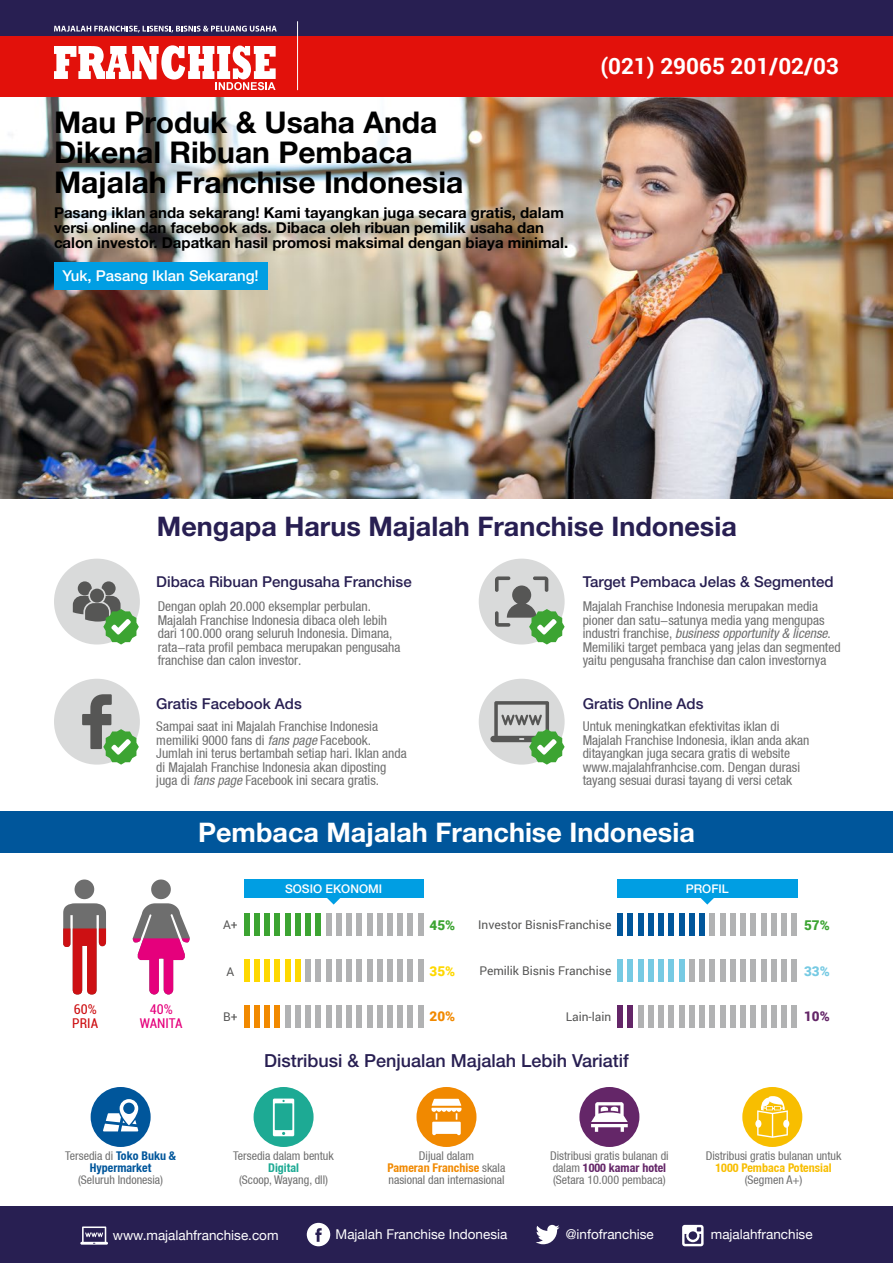
<style>
.page{position:relative;width:893px;height:1263px;background:#fff}
.page>*{position:absolute;margin:0;border:0;box-sizing:border-box;transform-origin:0 0}
.t1{font:700 30px/30px "Helvetica Neue";color:#000}
.t2{font:700 27px "Helvetica Neue";color:#281f52}
.t3{font:700 27px "Helvetica Neue";color:#fff}
.t4{font:700 22.5px "Roboto";color:#fff}
.t5{font:500 18px "Helvetica Neue";color:#281f52}
.t6{font:700 15px/15px "Helvetica Neue";color:#000}
.t7{font:500 15px "Helvetica Neue";color:#281f52}
.t8{font:500 15px "Helvetica Neue";color:#fff}
.t9{font:condensed 13.5px/13.5px "Helvetica Neue LT";color:#6e6e6e}
.t10{font:13.5px "Helvetica Neue";color:#fff}
.t11{font:condensed 13.5px/13.5px "Roboto";letter-spacing:-.005em;color:#e5007c;text-align:center}
.t12{font:condensed 13.5px/13.5px "Roboto";color:#cd1013}
.t13{font:900 13.5px "Roboto";color:#3ca432}
.t14{font:900 13.5px "Roboto";color:#fed800}
.t15{font:900 13.5px "Roboto";color:#76cae3}
.t16{font:900 13.5px "Roboto";color:#f18900}
.t17{font:900 13.5px "Roboto";color:#642668}
.t18{font:condensed 12px/12px "Helvetica Neue LT";color:#6e6e6e;text-align:center}
.t19{font:12px "Roboto";color:#565655}
.t20{font:700 condensed 12px/12px "Helvetica Neue LT";color:#00569b;text-align:center}
.t21{font:700 condensed 12px "Helvetica Neue LT";color:#f8be00}
.t22{font:500 12px "Helvetica Neue";color:#fff}
.t23{font:700 condensed 12px "Helvetica Neue LT";color:#1daa94}
.s1{font-style:italic}
.s2{font-weight:400;color:#6e6e6e}
.s3{font-weight:700;color:#f18900}
.s4{font-weight:700;color:#642668}
</style>
<div class="page">
<img style="left:0;top:97px;width:893px;height:402px">
<div style="left:0;top:35px;width:893px;height:62px;background:#e2110b"></div>
<div style="left:0;top:1206px;width:893px;height:57px;background:#281f52"></div>
<div style="left:0;top:0;width:893px;height:35px;background:#281f52"></div>
<div style="left:0;top:812px;width:893px;height:41px;background:#00569b"></div>
<svg style="left:54px;top:26px;width:223px;height:7px"></svg>
<svg style="left:54px;top:45px;width:222px;height:45px"></svg>
<hr style="left:297px;top:21px;width:1px;height:69px;background:#fff">
<div style="left:54px;top:262px;width:213px;height:28px;background:#009ee3"></div>
<div style="left:54px;top:559px;width:86px;height:85px;background:#d9dada;border-radius:50%"></div>
<div style="left:54px;top:679px;width:86px;height:86px;background:#d9dada;border-radius:50%"></div>
<svg style="left:73px;top:581px;width:66px;height:63px"></svg>
<div style="left:479px;top:559px;width:86px;height:85px;background:#d9dada;border-radius:50%"></div>
<div style="left:479px;top:679px;width:86px;height:86px;background:#d9dada;border-radius:50%"></div>
<svg style="left:495px;top:576px;width:70px;height:68px"></svg>
<div style="left:416px;top:1087px;width:60px;height:60px;background:#f18900;border-radius:50%"></div>
<div style="left:579px;top:1087px;width:60px;height:60px;background:#642668;border-radius:50%"></div>
<div style="left:742px;top:1087px;width:60px;height:60px;background:#f8be00;border-radius:50%"></div>
<svg style="left:490px;top:701px;width:75px;height:64px"></svg>
<svg style="left:82px;top:694px;width:57px;height:71px"></svg>
<svg style="left:327px;top:898px;width:13px;height:6px"></svg>
<svg style="left:700px;top:898px;width:14px;height:6px"></svg>
<svg style="left:63px;top:879px;width:43px;height:115px"></svg>
<svg style="left:244px;top:914px;width:180px;height:22px"></svg>
<svg style="left:617px;top:914px;width:180px;height:22px"></svg>
<svg style="left:244px;top:959px;width:180px;height:23px"></svg>
<svg style="left:617px;top:959px;width:180px;height:23px"></svg>
<svg style="left:244px;top:1005px;width:180px;height:23px"></svg>
<svg style="left:617px;top:1005px;width:180px;height:23px"></svg>
<div style="left:244px;top:879px;width:180px;height:19px;background:#009ee3"></div>
<div style="left:617px;top:879px;width:180px;height:19px;background:#009ee3"></div>
<svg style="left:133px;top:879px;width:57px;height:115px"></svg>
<div style="left:254px;top:1087px;width:60px;height:60px;background:#1daa94;border-radius:50%"></div>
<svg style="left:273px;top:1098px;width:21px;height:38px"></svg>
<div style="left:91px;top:1087px;width:60px;height:60px;background:#00569b;border-radius:50%"></div>
<svg style="left:103px;top:1099px;width:35px;height:32px"></svg>
<svg style="left:431px;top:1099px;width:30px;height:36px"></svg>
<svg style="left:591px;top:1102px;width:37px;height:30px"></svg>
<svg style="left:755px;top:1096px;width:34px;height:42px"></svg>
<svg style="left:307px;top:1223px;width:23px;height:23px"></svg>
<svg style="left:536px;top:1225px;width:23px;height:19px"></svg>
<svg style="left:682px;top:1225px;width:22px;height:21px"></svg>
<svg style="left:80px;top:1226px;width:28px;height:18px"></svg>
<h1 class="t1" style="left:54px;top:107px;width:411px">Mau Produk &amp; Usaha Anda<br>Dikenal Ribuan Pembaca<br>Majalah Franchise Indonesia</h1>
<p class="t6" style="left:54px;top:205px;width:516px">Pasang iklan anda sekarang! Kami tayangkan juga secara gratis, dalam versi online dan facebook ads. Dibaca oleh ribuan pemilik usaha dan calon investor. Dapatkan hasil promosi maksimal dengan biaya minimal.</p>
<p class="t8" style="left:63px;top:267px;width:198px">Yuk, Pasang Iklan Sekarang!</p>
<h3 class="t4" style="left:600px;top:50px;width:240px">(021) 29065 201/02/03</h3>
<h2 class="t2" style="left:157px;top:509px;width:581px">Mengapa Harus Majalah Franchise Indonesia</h2>
<p class="t7" style="left:156px;top:572px;width:257px">Dibaca Ribuan Pengusaha Franchise</p>
<p class="t9" style="left:158px;top:600px;width:244px">Dengan oplah 20.000 eksemplar perbulan.<br>Majalah Franchise Indonesia dibaca oleh lebih dari 100.000 orang seluruh Indonesia. Dimana, rata-rata profil pembaca merupakan pengusaha franchise dan calon investor.</p>
<p class="t7" style="left:156px;top:694px;width:147px">Gratis Facebook Ads</p>
<p class="t9" style="left:156px;top:720px;width:252px">Sampai saat ini Majalah Franchise Indonesia memiliki 9000 fans di <span class="s1">fans page</span> Facebook.<br>Jumlah ini terus bertambah setiap hari. Iklan anda di Majalah Franchise Indonesia akan diposting juga di <span class="s1">fans page</span> Facebook ini secara gratis.</p>
<p class="t7" style="left:583px;top:572px;width:252px">Target Pembaca Jelas &amp; Segmented</p>
<p class="t9" style="left:583px;top:600px;width:259px">Majalah Franchise Indonesia merupakan media pioner dan satu-satunya media yang mengupas industri franchise, <span class="s1">business opportunity &amp; license</span>.<br>Memiliki target pembaca yang jelas dan segmented yaitu pengusaha franchise dan calon investornya</p>
<p class="t7" style="left:583px;top:694px;width:122px">Gratis Online Ads</p>
<p class="t9" style="left:583px;top:720px;width:228px">Untuk meningkatkan efektivitas iklan di Majalah Franchise Indonesia, iklan anda akan ditayangkan juga secara gratis di website www.majalahfranhcise.com. Dengan durasi tayang sesuai durasi tayang di versi cetak</p>
<h2 class="t3" style="left:198px;top:816px;width:498px">Pembaca Majalah Franchise Indonesia</h2>
<p class="t12" style="left:72px;top:1002px;width:27px">60%<br>PRIA</p>
<p class="t11" style="left:140px;top:1002px;width:44px">40%<br>WANITA</p>
<p class="t20" style="left:65px;top:1150px;width:112px"><span class="s2">Tersedia di</span> Toko Buku &amp;<br>Hypermarket</p>
<p class="t18" style="left:78px;top:1174px;width:87px">(Seluruh Indonesia)</p>
<p class="t22" style="left:285px;top:881px;width:99px">SOSIO EKONOMI</p>
<p class="t22" style="left:686px;top:881px;width:44px">PROFIL</p>
<p class="t13" style="left:430px;top:915px;width:27px">45%</p>
<p class="t13" style="left:804px;top:915px;width:27px">57%</p>
<p class="t14" style="left:430px;top:961px;width:27px">35%</p>
<p class="t15" style="left:804px;top:961px;width:27px">33%</p>
<p class="t16" style="left:430px;top:1007px;width:27px">20%</p>
<p class="t17" style="left:804px;top:1007px;width:27px">10%</p>
<p class="t19" style="left:223px;top:916px;width:16px">A+</p>
<p class="t19" style="left:478px;top:916px;width:135px">Investor BisnisFranchise</p>
<p class="t19" style="left:227px;top:963px;width:9px">A</p>
<p class="t19" style="left:479px;top:962px;width:133px">Pemilik Bisnis Franchise</p>
<p class="t19" style="left:223px;top:1008px;width:16px">B+</p>
<p class="t19" style="left:566px;top:1008px;width:47px">Lain-lain</p>
<h3 class="t5" style="left:264px;top:1050px;width:366px">Distribusi &amp; Penjualan Majalah Lebih Variatif</h3>
<p class="t18" style="left:233px;top:1150px;width:102px">Tersedia dalam bentuk</p>
<p class="t23" style="left:268px;top:1161px;width:32px">Digital</p>
<p class="t18" style="left:239px;top:1174px;width:90px">(Scoop, Wayang, dll)</p>
<p class="t18" style="left:388px;top:1150px;width:119px">Dijual dalam<br><span class="s3">Pameran Franchise</span> skala nasional dan internasional</p>
<p class="t18" style="left:550px;top:1150px;width:120px;text-align:left">Distribusi gratis bulanan di dalam <span class="s4">1000 kamar hotel </span>(Setara 10.000 pembaca)</p>
<p class="t18" style="left:706px;top:1150px;width:137px">Distribusi gratis bulanan untuk</p>
<p class="t21" style="left:715px;top:1161px;width:118px">1000 Pembaca Potensial</p>
<p class="t18" style="left:745px;top:1174px;width:59px">(Segmen A+)</p>
<p class="t10" style="left:113px;top:1227px;width:167px">www.majalahfranchise.com</p>
<p class="t10" style="left:336px;top:1226px;width:173px">Majalah Franchise Indonesia</p>
<p class="t10" style="left:566px;top:1226px;width:90px">@infofranchise</p>
<p class="t10" style="left:711px;top:1226px;width:103px">majalahfranchise</p>
</div>
